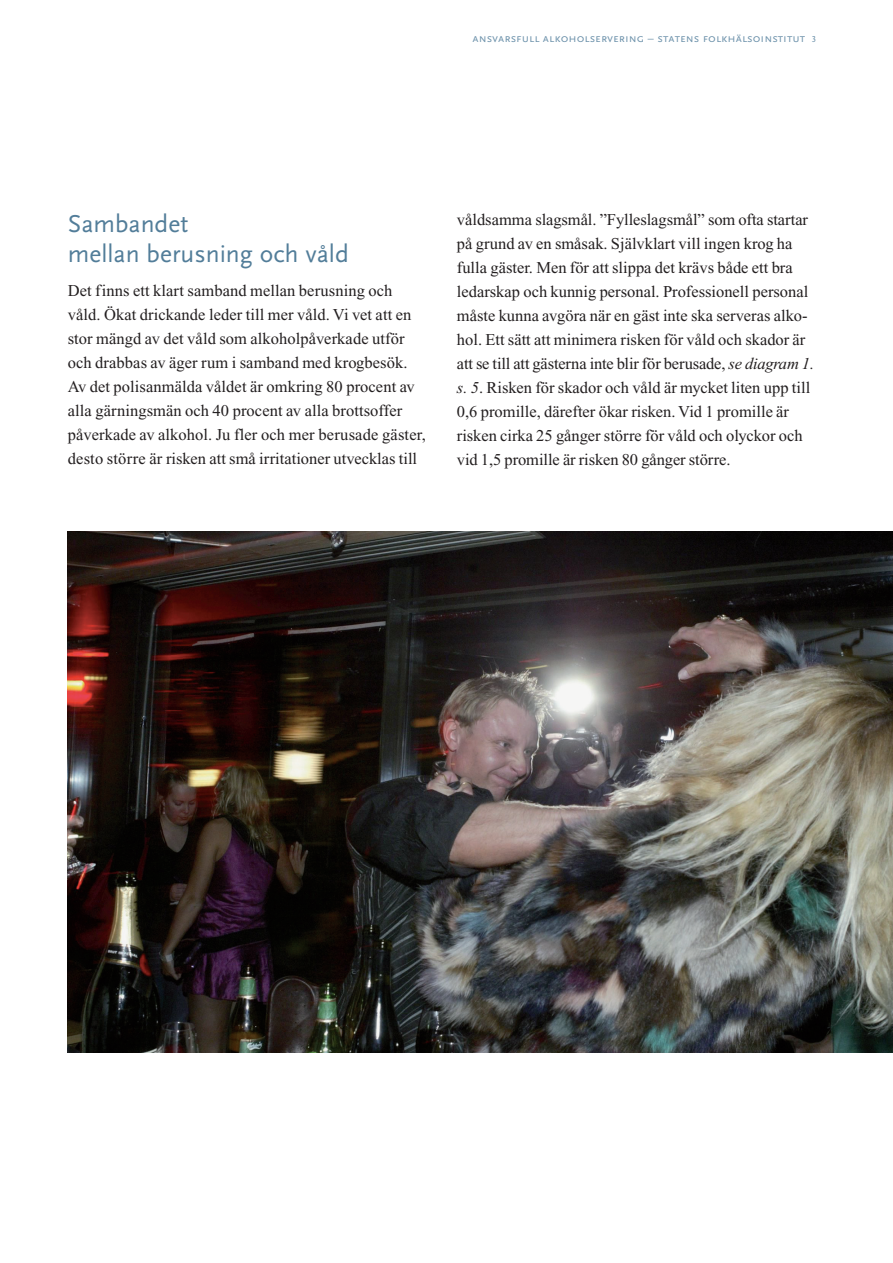
<style>
.page{position:relative;width:893px;height:1263px;background:#fff}
.page>*{position:absolute;margin:0;border:0;box-sizing:border-box;transform-origin:0 0}
.t1{font:25.5px/30px "Scala Sans";color:#527d99}
.t2{font:16.5px/24px "Times";color:#231f20}
.t3{font:12px "Scala Sans Caps";color:#6d92ab}
.s1{font-size:9px}
.s2{font-style:italic}
</style>
<div class="page">
<img style="left:68px;top:532px;width:825px;height:520px">
<p class="t3" style="left:472px;top:31px;width:345px">ansvarsfull alkoholservering – statens folkhälsoinstitut <span class="s1">3</span></p>
<h1 class="t1" style="left:68px;top:211px;width:282px">Sambandet<br>mellan berusning och våld</h1>
<p class="t2" style="left:68px;top:280px;width:360px">Det finns ett klart samband mellan berusning och våld. Ökat drickande leder till mer våld. Vi vet att en stor mängd av det våld som alkoholpåverkade utför och drabbas av äger rum i samband med krogbesök.<br>Av det polisanmälda våldet är omkring 80 procent av alla gärningsmän och 40 procent av alla brottsoffer påverkade av alkohol. Ju fler och mer berusade gäster, desto större är risken att små irritationer utvecklas till</p>
<p class="t2" style="left:457px;top:209px;width:359px">våldsamma slagsmål. ”Fylleslagsmål” som ofta startar på grund av en småsak. Självklart vill ingen krog ha fulla gäster. Men för att slippa det krävs både ett bra ledarskap och kunnig personal. Professionell personal måste kunna avgöra när en gäst inte ska serveras alko&shy;hol. Ett sätt att minimera risken för våld och skador är att se till att gästerna inte blir för berusade, <span class="s2">se diagram 1. s. 5</span>. Risken för skador och våld är mycket liten upp till 0,6 promille, därefter ökar risken. Vid 1 promille är risken cirka 25 gånger större för våld och olyckor och vid 1,5 promille är risken 80 gånger större.</p>
</div>
